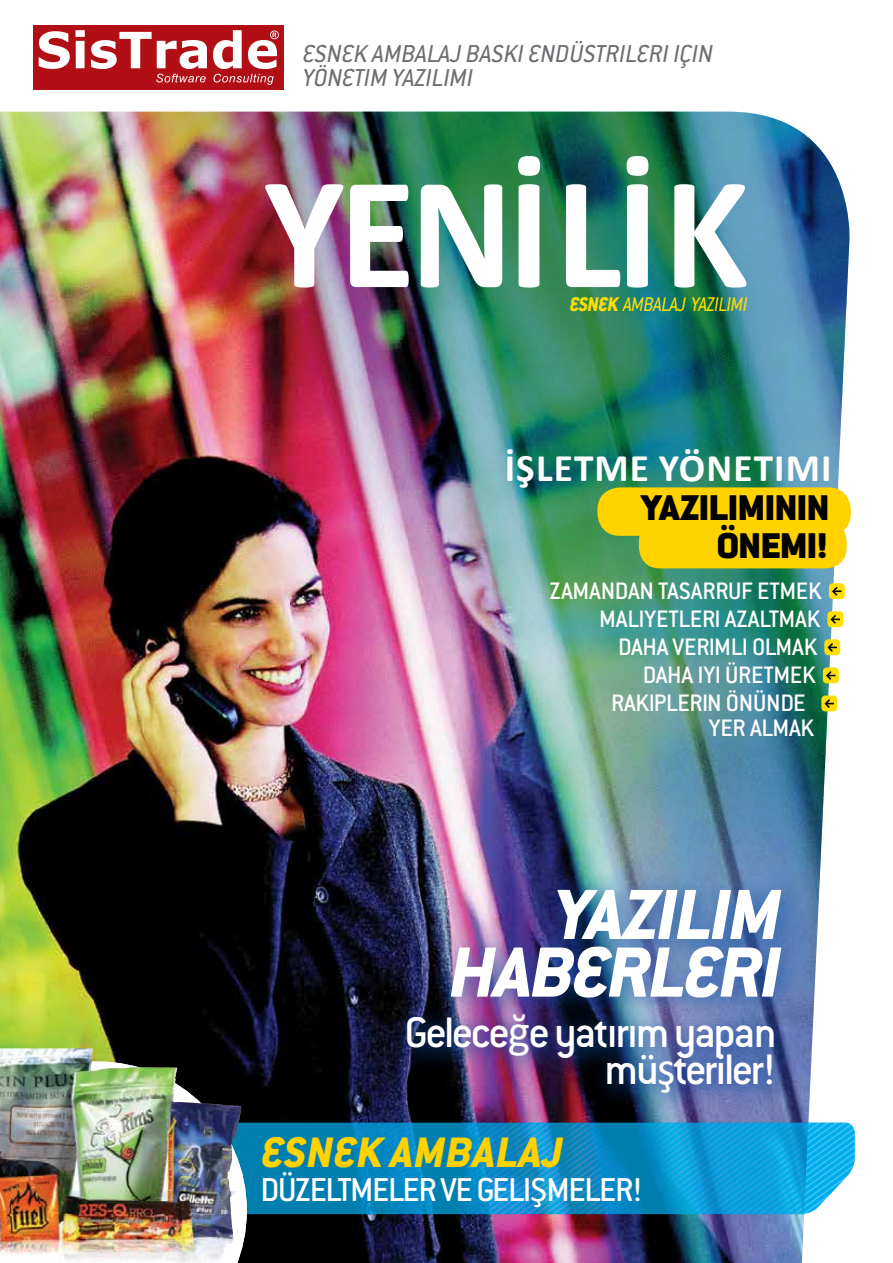
<style>
.page{position:relative;width:893px;height:1263px;background:#fff}
.page>*{position:absolute;margin:0;border:0;box-sizing:border-box;transform-origin:0 0}
.t1{font:700 162px "Calibri";letter-spacing:-.035em;color:#fff}
.t2{font:italic 800 78px/57.6px "Conduit ITC Std";letter-spacing:-.025em;color:#fff;text-align:right}
.t3{font:500 46.8px/37.3px "Conduit ITC Std";letter-spacing:-.055em;color:#fff;text-align:right}
.t4{font:italic 800 46.8px "Conduit ITC Std";letter-spacing:.01em;color:#ffd200}
.t5{font:900 39.15px/38.7px "Conduit ITC Std";letter-spacing:-.01em;color:#000;text-align:right}
.t6{font:700 39.15px "Calibri";letter-spacing:.03em;color:#fff}
.t7{font:500 36.3px "Conduit ITC Std";letter-spacing:-.04em;color:#fff}
.t8{font:italic 26.85px/24.2px "Conduit ITC Std";color:#6d6e71}
.t9{font:500 26.1px "Conduit ITC Std";letter-spacing:-.01em;color:#fff}
.t10{font:italic 21.75px "Conduit ITC Std";letter-spacing:-.02em;color:#ffdf00;scale:.9 1}
.s1{font-weight:800}
.s2{font-family:"Calibri";font-weight:400}
</style>
<div class="page">
<img style="left:0;top:112px;width:851px;height:1151px">
<svg style="left:247px;top:1123px;width:608px;height:91px;background:#0d90c7"></svg>
<div style="left:388px;top:870px;width:420px;height:249px;background:#0b4aa0;opacity:.5"></div>
<div style="left:639px;top:521px;width:208px;height:47px;background:#ffd200;border-radius:21px"></div>
<div style="left:597px;top:487px;width:254px;height:49px;background:#ffd200;border-radius:23px"></div>
<div style="left:829px;top:583px;width:16px;height:16px;background:#ffdf00;border-radius:4px"></div>
<svg style="left:832px;top:586px;width:9px;height:10px"></svg>
<div style="left:827px;top:611px;width:16px;height:16px;background:#ffdf00;border-radius:4px"></div>
<svg style="left:830px;top:615px;width:10px;height:9px"></svg>
<div style="left:824px;top:639px;width:16px;height:16px;background:#ffdf00;border-radius:4px"></div>
<svg style="left:827px;top:643px;width:10px;height:9px"></svg>
<div style="left:823px;top:667px;width:16px;height:16px;background:#ffdf00;border-radius:4px"></div>
<svg style="left:826px;top:671px;width:9px;height:9px"></svg>
<div style="left:821px;top:695px;width:16px;height:16px;background:#ffdf00;border-radius:4px"></div>
<svg style="left:824px;top:699px;width:10px;height:9px"></svg>
<svg style="left:241px;top:1061px;width:6px;height:202px"></svg>
<img style="left:0;top:1048px;width:241px;height:215px">
<div style="left:33px;top:25px;width:251px;height:65px;background:#b10f15"></div>
<svg style="left:39px;top:30px;width:46px;height:39px"></svg>
<svg style="left:91px;top:32px;width:116px;height:50px"></svg>
<svg style="left:213px;top:30px;width:66px;height:55px"></svg>
<p class="t8" style="left:303px;top:40px;width:412px">ESNEK AMBALAJ BASKI ENDÜSTRILERI IÇIN<br>YÖNETIM YAZILIMI</p>
<h1 class="t1" style="left:264px;top:119px;width:487px">YENİLİK</h1>
<p class="t10" style="left:570px;top:291px;width:199px"><span class="s1">ESNEK</span> AMBALAJ YAZILIMI</p>
<h3 class="t6" style="left:505px;top:440px;width:328px">İŞLETME YÖNETIMI</h3>
<h3 class="t5" style="left:642px;top:488px;width:189px">YAZILIMININ<br>ÖNEMI!</h3>
<p class="t9" style="left:549px;top:575px;width:274px">ZAMANDAN TASARRUF ETMEK</p>
<p class="t9" style="left:599px;top:603px;width:223px">MALIYETLERI AZALTMAK</p>
<p class="t9" style="left:618px;top:631px;width:201px">DAHA VERIMLI OLMAK</p>
<p class="t9" style="left:643px;top:659px;width:175px">DAHA IYI ÜRETMEK</p>
<p class="t9" style="left:611px;top:687px;width:196px">RAKIPLERIN ÖNÜNDE</p>
<p class="t9" style="left:709px;top:712px;width:107px">YER ALMAK</p>
<h2 class="t2" style="left:449px;top:884px;width:333px">YAZILIM<br>HABERLERI</h2>
<h3 class="t3" style="left:404px;top:1012px;width:374px">Gelece<span class="s2">ğ</span>e yatırım yapan mü<span class="s2">ş</span>teriler!</h3>
<h3 class="t4" style="left:261px;top:1124px;width:303px">ESNEK AMBALAJ</h3>
<h3 class="t7" style="left:260px;top:1167px;width:384px">DÜZELTMELER VE GELI<span class="s2">Ş</span>MELER!</h3>
</div>
